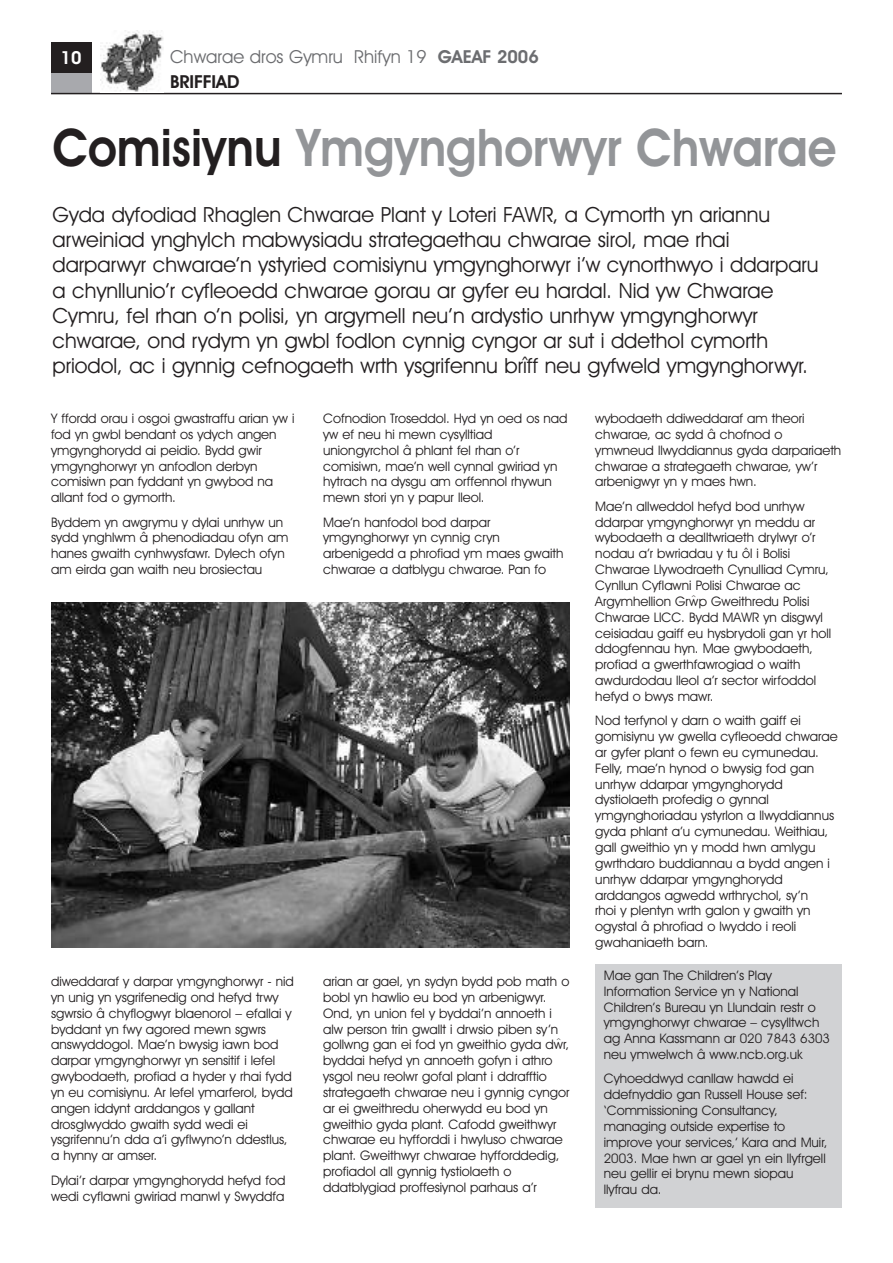
<style>
.page{position:relative;width:893px;height:1263px;background:#fff}
.page>*{position:absolute;margin:0;border:0;box-sizing:border-box;transform-origin:0 0}
.t1{font:600 52.05px "Avant Garde IT Cby BT";color:#939598;scale:.91 1}
.t2{font:21px/25.2px "Avant Garde IT Cby BT";color:#231f20}
.t3{font:18px/25.5px "Avant Garde IT Cby BT";color:#6c6d70}
.t4{font:600 18px "Avant Garde IT Cby BT";color:#fff}
.t5{font:13.2px/15.9px "Avant Garde IT Cby BT";color:#231f20}
.t6{font:6.6px "Avant Garde IT Cby BT";color:#231f20}
.s1{font-weight:600}
.s2{font-weight:600;color:#231f20}
.s3{color:#231f20}
</style>
<div class="page">
<div style="left:595px;top:964px;width:247px;height:244px;background:#d1d2d4"></div>
<div style="left:51px;top:43px;width:40px;height:51px;background:#231f20"></div>
<div style="left:51px;top:73px;width:40px;height:21px;background:#a8a9ad"></div>
<hr style="left:51px;top:93px;width:791px;height:1px;background:#231f20">
<img style="left:101px;top:31px;width:62px;height:61px">
<img style="left:51px;top:602px;width:519px;height:346px">
<h3 class="t4" style="left:61px;top:51px;width:22px">10</h3>
<h3 class="t3" style="left:170px;top:45px;width:370px">Chwarae dros Gymru Rhifyn 19 <span class="s1">GAEAF 2006<br></span><span class="s2">BRIFFIAD</span></h3>
<h1 class="t1" style="left:53px;top:129px;width:863px"><span class="s3">Comisiynu</span> Ymgynghorwyr Chwarae</h1>
<p class="t2" style="left:53px;top:204px;width:767px">Gyda dyfodiad Rhaglen Chwarae Plant y Loteri FAWR, a Cymorth yn ariannu arweiniad ynghylch mabwysiadu strategaethau chwarae sirol, mae rhai darparwyr chwarae’n ystyried comisiynu ymgynghorwyr i’w cynorthwyo i ddarparu a chynllunio’r cyfleoedd chwarae gorau ar gyfer eu hardal. Nid yw Chwarae Cymru, fel rhan o’n polisi, yn argymell neu’n ardystio unrhyw ymgynghorwyr chwarae, ond rydym yn gwbl fodlon cynnig cyngor ar sut i ddethol cymorth priodol, ac i gynnig cefnogaeth wrth ysgrifennu brîff neu gyfweld ymgynghorwyr.</p>
<p class="t5" style="left:51px;top:412px;width:245px">Y ffordd orau i osgoi gwastraffu arian yw i fod yn gwbl bendant os ydych angen ymgynghorydd ai peidio. Bydd gwir ymgynghorwyr yn anfodlon derbyn comisiwn pan fyddant yn gwybod na allant fod o gymorth.</p>
<p class="t5" style="left:51px;top:515px;width:239px">Byddem yn awgrymu y dylai unrhyw un sydd ynghlwm â phenodiadau ofyn am hanes gwaith cynhwysfawr. Dylech ofyn am eirda gan waith neu brosiectau</p>
<p class="t5" style="left:323px;top:412px;width:246px">Cofnodion Troseddol. Hyd yn oed os nad yw ef neu hi mewn cysylltiad uniongyrchol â phlant fel rhan o’r comisiwn, mae’n well cynnal gwiriad yn hytrach na dysgu am orffennol rhywun mewn stori yn y papur lleol.</p>
<p class="t5" style="left:323px;top:515px;width:242px">Mae’n hanfodol bod darpar ymgynghorwyr yn cynnig cryn arbenigedd a phrofiad ym maes gwaith chwarae a datblygu chwarae. Pan fo</p>
<p class="t5" style="left:595px;top:412px;width:247px">wybodaeth ddiweddaraf am theori chwarae, ac sydd â chofnod o ymwneud llwyddiannus gyda darpariaeth chwarae a strategaeth chwarae, yw’r arbenigwyr yn y maes hwn.</p>
<p class="t5" style="left:595px;top:499px;width:235px">Mae’n allweddol hefyd bod unrhyw ddarpar ymgynghorwyr yn meddu ar wybodaeth a dealltwriaeth drylwyr o’r nodau a’r bwriadau y tu ôl i Bolisi Chwarae Llywodraeth Cynulliad Cymru, Cynllun Cyflawni Polisi Chwarae ac Argymhellion Grwp Gweithredu Polisi</p>
<p class="t6" style="left:691px;top:595px;width:8px">^</p>
<p class="t5" style="left:595px;top:610px;width:237px">Chwarae LlCC. Bydd MAWR yn disgwyl ceisiadau gaiff eu hysbrydoli gan yr holl ddogfennau hyn. Mae gwybodaeth, profiad a gwerthfawrogiad o waith awdurdodau lleol a’r sector wirfoddol hefyd o bwys mawr.</p>
<p class="t5" style="left:595px;top:714px;width:244px">Nod terfynol y darn o waith gaiff ei gomisiynu yw gwella cyfleoedd chwarae ar gyfer plant o fewn eu cymunedau.<br>Felly, mae’n hynod o bwysig fod gan unrhyw ddarpar ymgynghorydd dystiolaeth profedig o gynnal ymgynghoriadau ystyrlon a llwyddiannus gyda phlant a’u cymunedau. Weithiau, gall gweithio yn y modd hwn amlygu gwrthdaro buddiannau a bydd angen i unrhyw ddarpar ymgynghorydd arddangos agwedd wrthrychol, sy’n<br>rhoi y plentyn wrth galon y gwaith yn ogystal â phrofiad o lwyddo i reoli gwahaniaeth barn.</p>
<p class="t5" style="left:604px;top:968px;width:228px">Mae gan The Children’s Play<br>Information Service yn y National<br>Children’s Bureau yn Llundain restr o ymgynghorwyr chwarae – cysylltwch ag Anna Kassmann ar 020 7843 6303 neu ymwelwch â www.ncb.org.uk</p>
<p class="t5" style="left:604px;top:1072px;width:225px">Cyhoeddwyd canllaw hawdd ei ddefnyddio gan Russell House sef: ‘Commissioning Consultancy, managing outside expertise to improve your services,’ Kara and Muir,<br>2003. Mae hwn ar gael yn ein llyfrgell neu gellir ei brynu mewn siopau llyfrau da.</p>
<p class="t5" style="left:51px;top:974px;width:244px">diweddaraf y darpar ymgynghorwyr - nid yn unig yn ysgrifenedig ond hefyd trwy sgwrsio â chyflogwyr blaenorol – efallai y byddant yn fwy agored mewn sgwrs answyddogol. Mae’n bwysig iawn bod darpar ymgynghorwyr yn sensitif i lefel gwybodaeth, profiad a hyder y rhai fydd yn eu comisiynu. Ar lefel ymarferol, bydd angen iddynt arddangos y gallant drosglwyddo gwaith sydd wedi ei ysgrifennu’n dda a’i gyflwyno’n ddestlus, a hynny ar amser.</p>
<p class="t5" style="left:51px;top:1173px;width:236px">Dylai’r darpar ymgynghorydd hefyd fod wedi cyflawni gwiriad manwl y Swyddfa</p>
<p class="t5" style="left:323px;top:974px;width:248px">arian ar gael, yn sydyn bydd pob math o bobl yn hawlio eu bod yn arbenigwyr.<br>Ond, yn union fel y byddai’n annoeth i alw person trin gwallt i drwsio piben sy’n gollwng gan ei fod yn gweithio gyda dwr,</p>
<p class="t6" style="left:555px;top:1038px;width:8px">^</p>
<p class="t5" style="left:323px;top:1054px;width:248px">byddai hefyd yn annoeth gofyn i athro ysgol neu reolwr gofal plant i ddrafftio strategaeth chwarae neu i gynnig cyngor ar ei gweithredu oherwydd eu bod yn gweithio gyda plant. Cafodd gweithwyr chwarae eu hyfforddi i hwyluso chwarae plant. Gweithwyr chwarae hyfforddedig, profiadol all gynnig tystiolaeth o ddatblygiad proffesiynol parhaus a’r</p>
</div>
